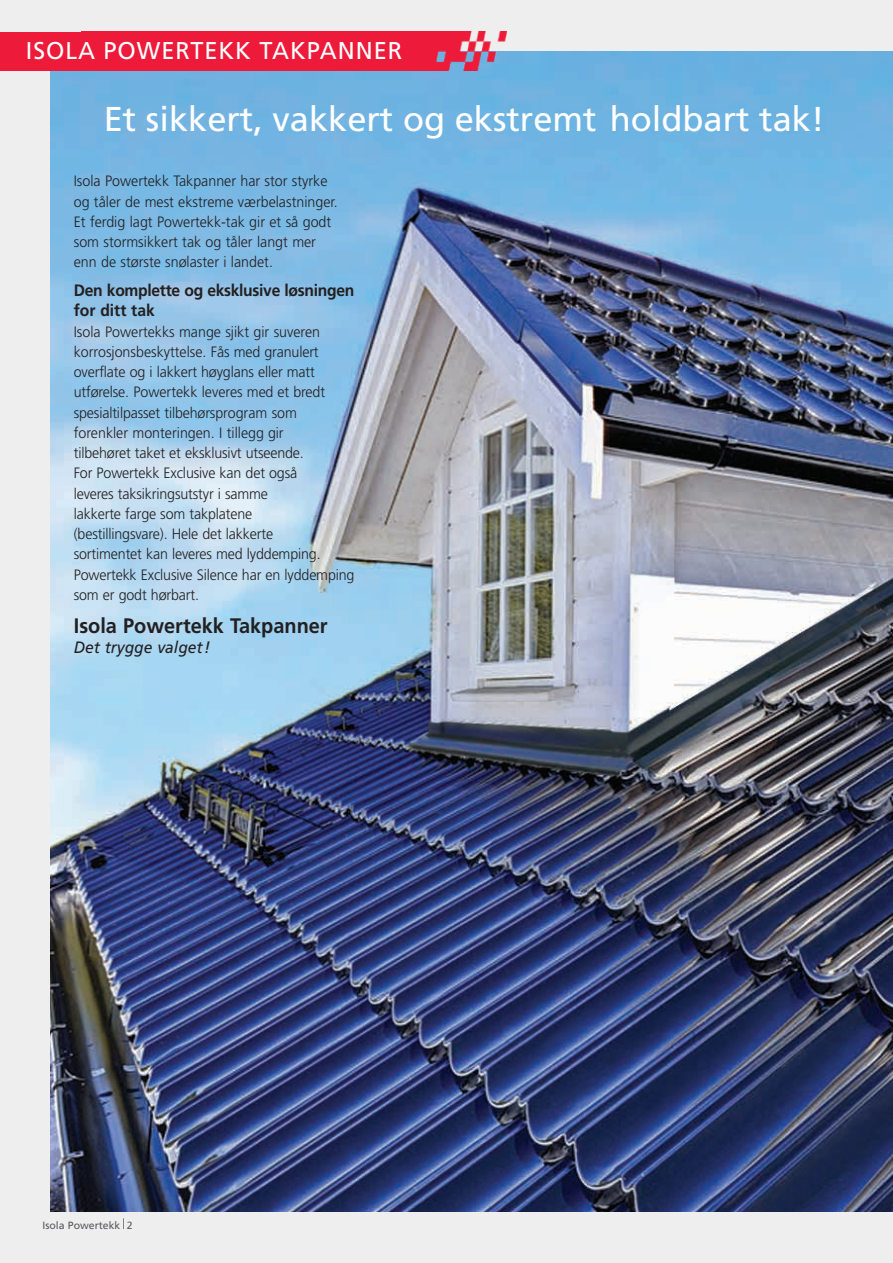
<style>
.page{position:relative;width:893px;height:1263px;background:#eeeeef}
.page>*{position:absolute;margin:0;border:0;box-sizing:border-box;transform-origin:0 0}
.t1{font:34.5px "Frutiger";color:#fff}
.t2{font:24.3px "Frutiger";letter-spacing:.04em;color:#fff}
.t3{font:700 21px "Frutiger";color:#231f20;scale:.95 1}
.t4{font:700 16.5px/20.2px "Frutiger";letter-spacing:-.02em;color:#231f20;scale:.95 1}
.t5{font:italic 16.5px "Frutiger";color:#231f20;scale:.95 1}
.t6{font:300 15px/20.2px "Frutiger";letter-spacing:-.01em;color:#231f20;scale:.95 1}
.t7{font:10.5px "Frutiger";color:#57585a}
</style>
<div class="page">
<img style="left:50px;top:51px;width:843px;height:1161px">
<img style="left:124px;top:32px;width:382px;height:39px">
<div style="left:0;top:32px;width:124px;height:39px;background:#ed1a3a"></div>
<h2 class="t2" style="left:26px;top:36px;width:378px">ISOLA POWERTEKK TAKPANNER</h2>
<h1 class="t1" style="left:104px;top:99px;width:722px">Et sikkert, vakkert og ekstremt holdbart tak!</h1>
<p class="t6" style="left:74px;top:171px;width:279px">Isola Powertekk Takpanner har stor styrke og tåler de mest ekstreme værbelastninger.<br>Et ferdig lagt Powertekk-tak gir et så godt som stormsikkert tak og tåler langt mer enn de største snølaster i landet.</p>
<p class="t4" style="left:74px;top:280px;width:297px">Den komplette og eksklusive løsningen for ditt tak</p>
<p class="t6" style="left:74px;top:321px;width:297px">Isola Powertekks mange sjikt gir suveren korrosjonsbeskyttelse. Fås med granulert overflate og i lakkert høyglans eller matt utførelse. Powertekk leveres med et bredt spesialtilpasset tilbehørsprogram som forenkler monteringen. I tillegg gir<br>tilbehøret taket et eksklusivt utseende.<br>For Powertekk Exclusive kan det også<br>leveres taksikringsutstyr i samme<br>lakkerte farge som takplatene<br>(bestillingsvare). Hele det lakkerte<br>sortimentet kan leveres med lyddemping.<br>Powertekk Exclusive Silence har en lyddemping som er godt hørbart.</p>
<h3 class="t3" style="left:74px;top:613px;width:269px">Isola Powertekk Takpanner</h3>
<p class="t5" style="left:74px;top:638px;width:145px">Det trygge valget!</p>
<p class="t7" style="left:43px;top:1219px;width:92px">Isola Powertekk 2</p>
</div>
